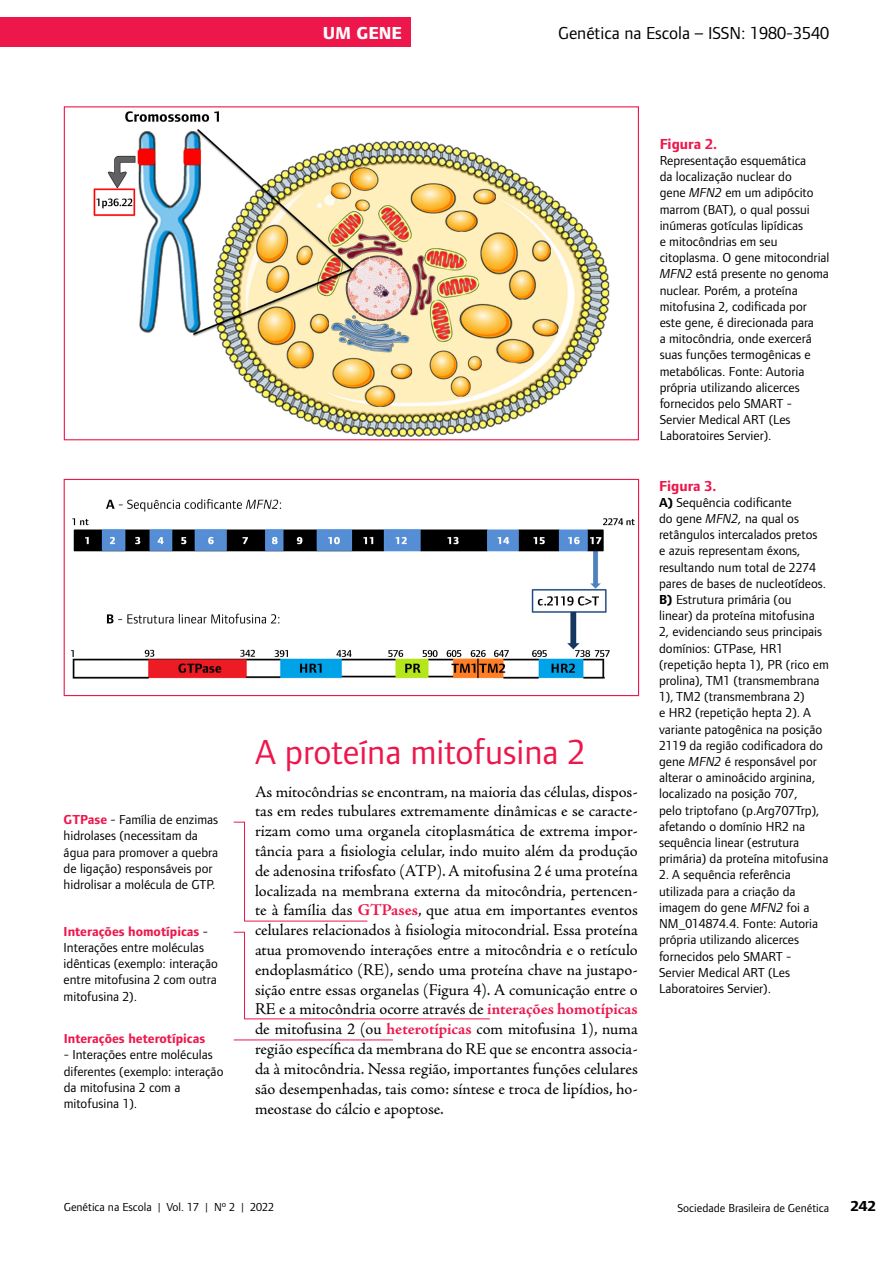
<style>
.page{position:relative;width:893px;height:1263px;background:#fff}
.page>*{position:absolute;margin:0;border:0;box-sizing:border-box;transform-origin:0 0}
.t1{font:36px "Foundry Form Sans";color:#ed174c}
.t2{font:18px "Foundry Form Sans";color:#000}
.t3{font:800 18px "Foundry Form Sans";color:#fff}
.t4{font:16.5px/19.8px "Adobe Jenson Pro";letter-spacing:-.005em;color:#000;text-align:justify}
.t5{font:700 15px "Foundry Form Sans";color:#ed174c}
.t6{font:800 15px "Foundry Form Sans";color:#000}
.t7{font:13.5px/16.2px "Foundry Form Sans";color:#000}
.t8{font:700 13.5px "Foundry Form Sans";color:#ed174c}
.t9{font:12px "Foundry Form Sans";color:#000}
.s1{font-weight:700;color:#ed174c}
.s2{font-style:italic}
.s3{font-weight:700}
</style>
<div class="page">
<img style="left:70px;top:499px;width:565px;height:180px">
<div style="left:64px;top:479px;width:575px;height:217px;border:1px solid #ed174c"></div>
<img style="left:93px;top:111px;width:517px;height:326px">
<svg style="left:233px;top:821px;width:135px;height:101px"></svg>
<hr style="left:234px;top:1039px;width:159px;height:1px;background:#ed174c">
<svg style="left:233px;top:931px;width:257px;height:89px"></svg>
<div style="left:0;top:17px;width:411px;height:30px;background:#ed174c"></div>
<h2 class="t3" style="left:323px;top:23px;width:81px">UM GENE</h2>
<h2 class="t2" style="left:558px;top:23px;width:273px">Genética na Escola – ISSN: 1980-3540</h2>
<p class="t7" style="left:64px;top:811px;width:156px"><span class="s1">GTPase</span> - Família de enzimas hidrolases (necessitam da água para promover a quebra de ligação) responsáveis por hidrolisar a molécula de GTP.</p>
<p class="t7" style="left:64px;top:923px;width:156px"><span class="s1">Interações homotípicas</span> -<br>Interações entre moléculas idênticas (exemplo: interação entre mitofusina 2 com outra mitofusina 2).</p>
<p class="t8" style="left:64px;top:1031px;width:143px">Interações heterotípicas</p>
<p class="t7" style="left:64px;top:1047px;width:161px">- Interações entre moléculas diferentes (exemplo: interação da mitofusina 2 com a mitofusina 1).</p>
<p class="t1" style="left:255px;top:732px;width:332px">A proteína mitofusina 2</p>
<p class="t4" style="left:255px;top:782px;width:384px">As mitocôndrias se encontram, na maioria das células, dispos&shy;tas em redes tubulares extremamente dinâmicas e se caracte&shy;rizam como uma organela citoplasmática de extrema impor&shy;tância para a fisiologia celular, indo muito além da produção de adenosina trifosfato (ATP). A mitofusina 2 é uma proteína localizada na membrana externa da mitocôndria, pertencen&shy;te à família das <span class="s1">GTPases</span>, que atua em importantes eventos celulares relacionados à fisiologia mitocondrial. Essa proteína atua promovendo interações entre a mitocôndria e o retículo endoplasmático (RE), sendo uma proteína chave na justapo&shy;sição entre essas organelas (Figura 4). A comunicação entre o RE e a mitocôndria ocorre através de <span class="s1">interações homotípicas </span>de mitofusina 2 (ou <span class="s1">heterotípicas</span> com mitofusina 1), numa região específica da membrana do RE que se encontra associa&shy;da à mitocôndria. Nessa região, importantes funções celulares são desempenhadas, tais como: síntese e troca de lipídios, ho&shy;meostase do cálcio e apoptose.</p>
<p class="t5" style="left:660px;top:135px;width:59px">Figura 2.</p>
<p class="t7" style="left:660px;top:152px;width:171px">Representação esquemática<br>da localização nuclear do<br>gene <span class="s2">MFN2</span> em um adipócito marrom (BAT), o qual possui inúmeras gotículas lipídicas<br>e mitocôndrias em seu citoplasma. O gene mitocondrial<br><span class="s2">MFN2</span> está presente no genoma nuclear. Porém, a proteína mitofusina 2, codificada por este gene, é direcionada para<br>a mitocôndria, onde exercerá suas funções termogênicas e metabólicas. Fonte: Autoria própria utilizando alicerces fornecidos pelo SMART -<br>Servier Medical ART (Les<br>Laboratoires Servier).</p>
<p class="t5" style="left:659px;top:477px;width:59px">Figura 3.</p>
<p class="t7" style="left:659px;top:494px;width:171px"><span class="s3">A)</span> Sequência codificante<br>do gene <span class="s2">MFN2,</span> na qual os retângulos intercalados pretos<br>e azuis representam éxons, resultando num total de 2274 pares de bases de nucleotídeos.<br><span class="s3">B)</span> Estrutura primária (ou<br>linear) da proteína mitofusina<br>2, evidenciando seus principais domínios: GTPase, HR1 (repetição hepta 1), PR (rico em prolina), TM1 (transmembrana<br>1), TM2 (transmembrana 2)<br>e HR2 (repetição hepta 2). A variante patogênica na posição<br>2119 da região codificadora do gene <span class="s2">MFN2</span> é responsável por alterar o aminoácido arginina, localizado na posição 707,<br>pelo triptofano (p.Arg707Trp), afetando o domínio HR2 na sequência linear (estrutura primária) da proteína mitofusina</p>
<p class="t7" style="left:659px;top:867px;width:161px">2. A sequência referência utilizada para a criação da imagem do gene <span class="s2">MFN2</span> foi a<br>NM_014874.4. Fonte: Autoria própria utilizando alicerces fornecidos pelo SMART -<br>Servier Medical ART (Les<br>Laboratoires Servier).</p>
<p class="t9" style="left:64px;top:1200px;width:212px">Genética na Escola | Vol. 17 | Nº 2 | 2022</p>
<p class="t9" style="left:677px;top:1202px;width:153px">Sociedade Brasileira de Genética</p>
<p class="t6" style="left:850px;top:1198px;width:27px">242</p>
</div>
